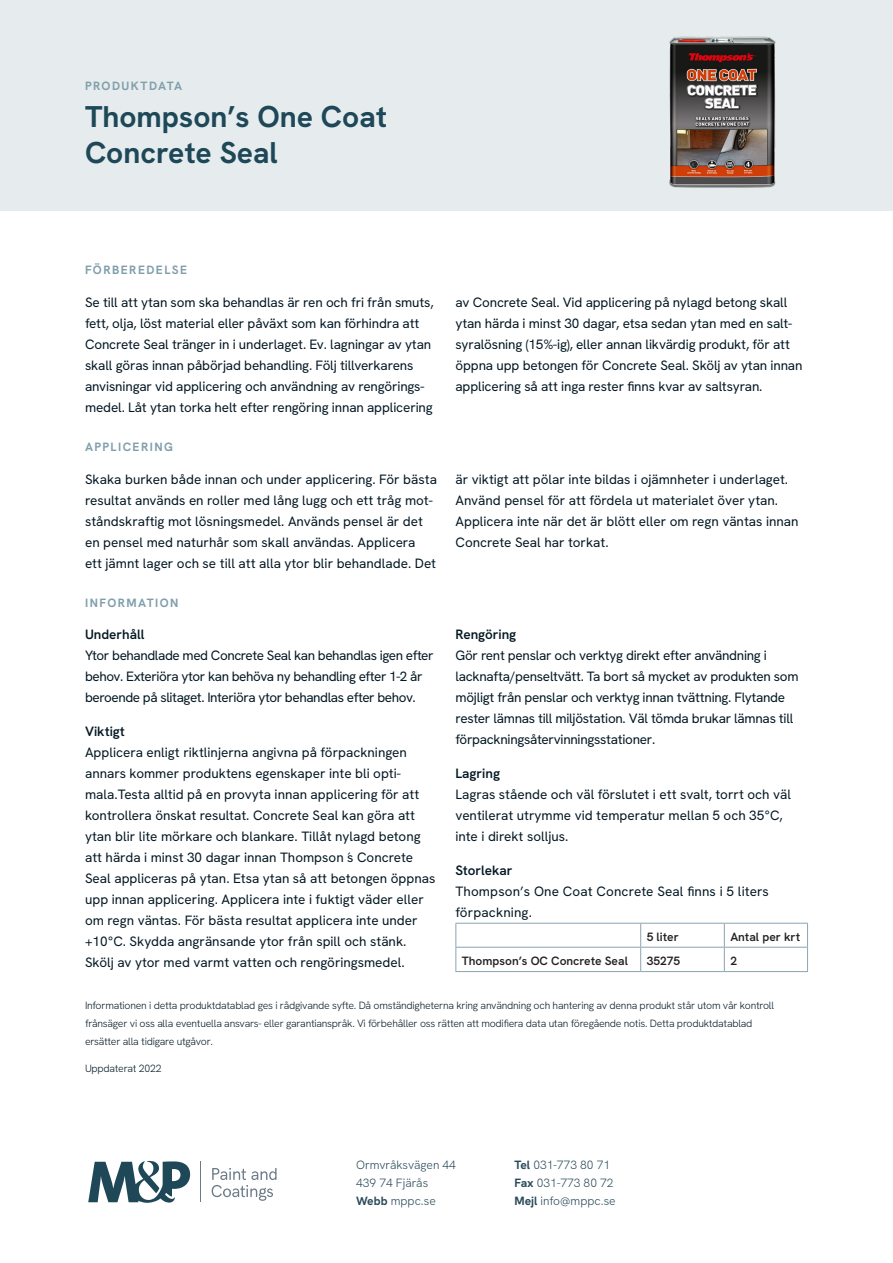
<style>
.page{position:relative;width:893px;height:1263px;background:#fff}
.page>*{position:absolute;margin:0;border:0;box-sizing:border-box;transform-origin:0 0}
.Sidrubrik{font:700 30px/36px "HK Grotesk";color:#1e4858}
.Brödtext{font:13.5px/21px "HK Grotesk";letter-spacing:-.01em;color:#031723}
.Brödtext-2{font:13.5px/21px "HK Grotesk";letter-spacing:-.03em;color:#031723}
.Brödtext-3{font:13.5px/21px "HK Grotesk";letter-spacing:.01em;color:#031723}
.Brödtext-4{font:600 13.5px "HK Grotesk";color:#031723}
.t1{font:300 12px/18px "HK Grotesk";color:#294a59}
.Tabell{font:600 12px "HK Grotesk";color:#231f20}
.Överskrift{font:700 12px "HK Grotesk";letter-spacing:.12em;color:#809fac}
.Disclaimer{font:300 10.5px/18px "HK Grotesk";letter-spacing:-.025em;color:#031723}
.s1{font-weight:700}
</style>
<div class="page">
<svg style="left:88px;top:1161px;width:102px;height:42px"></svg>
<svg style="left:212px;top:1168px;width:65px;height:33px"></svg>
<hr style="left:200px;top:1161px;width:1px;height:41px;background:#6c7b88">
<div style="left:0;top:0;width:893px;height:210px;background:#e6ecee"></div>
<img style="left:669px;top:36px;width:107px;height:152px">
<hr style="left:455px;top:923px;width:186px;height:1px;background:#8aa3b3">
<hr style="left:641px;top:923px;width:83px;height:1px;background:#8aa3b3">
<hr style="left:724px;top:923px;width:84px;height:1px;background:#8aa3b3">
<hr style="left:455px;top:947px;width:186px;height:1px;background:#8aa3b3">
<svg style="left:455px;top:923px;width:1px;height:48px"></svg>
<hr style="left:641px;top:947px;width:83px;height:1px;background:#8aa3b3">
<svg style="left:640px;top:923px;width:1px;height:48px"></svg>
<hr style="left:724px;top:947px;width:84px;height:1px;background:#8aa3b3">
<svg style="left:724px;top:923px;width:1px;height:48px"></svg>
<svg style="left:807px;top:923px;width:1px;height:48px"></svg>
<hr style="left:455px;top:971px;width:186px;height:1px;background:#8aa3b3">
<hr style="left:641px;top:971px;width:83px;height:1px;background:#8aa3b3">
<hr style="left:724px;top:971px;width:84px;height:1px;background:#8aa3b3">
<p class="Överskrift" style="left:85px;top:78px;width:99px">PRODUKTDATA</p>
<p class="Sidrubrik" style="left:85px;top:98px;width:304px">Thompson’s One Coat<br>Concrete Seal</p>
<p class="Överskrift" style="left:85px;top:262px;width:104px">FÖRBEREDELSE</p>
<p class="Brödtext" style="left:85px;top:292px;width:350px">Se till att ytan som ska behandlas är ren och fri från smuts, fett, olja, löst material eller påväxt som kan förhindra att Concrete Seal tränger in i underlaget. Ev. lagningar av ytan skall göras innan påbörjad behandling. Följ tillverkarens anvisningar vid applicering och användning av rengörings&shy;medel. Låt ytan torka helt efter rengöring innan applicering</p>
<p class="Brödtext" style="left:455px;top:292px;width:348px">av Concrete Seal. Vid applicering på nylagd betong skall ytan härda i minst 30 dagar, etsa sedan ytan med en salt&shy;syralösning (15%-ig), eller annan likvärdig produkt, för att öppna upp betongen för Concrete Seal. Skölj av ytan innan applicering så att inga rester finns kvar av saltsyran.</p>
<p class="Överskrift" style="left:85px;top:439px;width:89px">APPLICERING</p>
<p class="Brödtext" style="left:85px;top:468px;width:353px">Skaka burken både innan och under applicering. För bästa resultat används en roller med lång lugg och ett tråg mot&shy;ståndskraftig mot lösningsmedel. Används pensel är det en pensel med naturhår som skall användas. Applicera<br>ett jämnt lager och se till att alla ytor blir behandlade. Det</p>
<p class="Brödtext" style="left:455px;top:468px;width:345px">är viktigt att pölar inte bildas i ojämnheter i underlaget.<br>Använd pensel för att fördela ut materialet över ytan.<br>Applicera inte när det är blött eller om regn väntas innan Concrete Seal har torkat.</p>
<p class="Överskrift" style="left:85px;top:595px;width:95px">INFORMATION</p>
<p class="Brödtext-4" style="left:85px;top:626px;width:61px">Underhåll</p>
<p class="Brödtext-2" style="left:85px;top:645px;width:350px">Ytor behandlade med Concrete Seal kan behandlas igen efter behov. Exteriöra ytor kan behöva ny behandling efter 1-2 år beroende på slitaget. Interiöra ytor behandlas efter behov.</p>
<p class="Brödtext-4" style="left:85px;top:722px;width:41px">Viktigt</p>
<p class="Brödtext" style="left:85px;top:741px;width:352px">Applicera enligt riktlinjerna angivna på förpackningen annars kommer produktens egenskaper inte bli opti&shy;mala.Testa alltid på en provyta innan applicering för att kontrollera önskat resultat. Concrete Seal kan göra att ytan blir lite mörkare och blankare. Tillåt nylagd betong att härda i minst 30 dagar innan Thompson ́s Concrete Seal appliceras på ytan. Etsa ytan så att betongen öppnas upp innan applicering. Applicera inte i fuktigt väder eller om regn väntas. För bästa resultat applicera inte under +10°C. Skydda angränsande ytor från spill och stänk.<br>Skölj av ytor med varmt vatten och rengöringsmedel.</p>
<p class="Brödtext-4" style="left:455px;top:626px;width:62px">Rengöring</p>
<p class="Brödtext" style="left:455px;top:645px;width:345px">Gör rent penslar och verktyg direkt efter användning i lacknafta/penseltvätt. Ta bort så mycket av produkten som möjligt från penslar och verktyg innan tvättning. Flytande rester lämnas till miljöstation. Väl tömda brukar lämnas till förpackningsåtervinningsstationer.</p>
<p class="Brödtext-4" style="left:455px;top:764px;width:46px">Lagring</p>
<p class="Brödtext" style="left:455px;top:783px;width:337px">Lagras stående och väl förslutet i ett svalt, torrt och väl ventilerat utrymme vid temperatur mellan 5 och 35°C, inte i direkt solljus.</p>
<p class="Brödtext-4" style="left:455px;top:861px;width:59px">Storlekar</p>
<p class="Brödtext-3" style="left:455px;top:880px;width:315px">Thompson’s One Coat Concrete Seal finns i 5 liters förpackning.</p>
<p class="Tabell" style="left:647px;top:929px;width:33px">5 liter</p>
<p class="Tabell" style="left:730px;top:929px;width:71px">Antal per krt</p>
<p class="Tabell" style="left:462px;top:953px;width:168px">Thompson’s OC Concrete Seal</p>
<p class="Tabell" style="left:647px;top:953px;width:35px">35275</p>
<p class="Tabell" style="left:730px;top:953px;width:8px">2</p>
<p class="Disclaimer" style="left:85px;top:996px;width:691px">Informationen i detta produktdatablad ges i rådgivande syfte. Då omständigheterna kring användning och hantering av denna produkt står utom vår kontroll frånsäger vi oss alla eventuella ansvars- eller garantianspråk. Vi förbehåller oss rätten att modifiera data utan föregående notis. Detta produktdatablad ersätter alla tidigare utgåvor.</p>
<p class="Disclaimer" style="left:85px;top:1059px;width:78px">Uppdaterat 2022</p>
<p class="t1" style="left:356px;top:1155px;width:101px">Ormvråksvägen 44<br>439 74 Fjärås<br><span class="s1">Webb</span> mppc.se</p>
<p class="t1" style="left:514px;top:1155px;width:103px"><span class="s1">Tel</span> 031-773 80 71<br><span class="s1">Fax</span> 031-773 80 72<br><span class="s1">Mejl</span> info@mppc.se</p>
</div>
